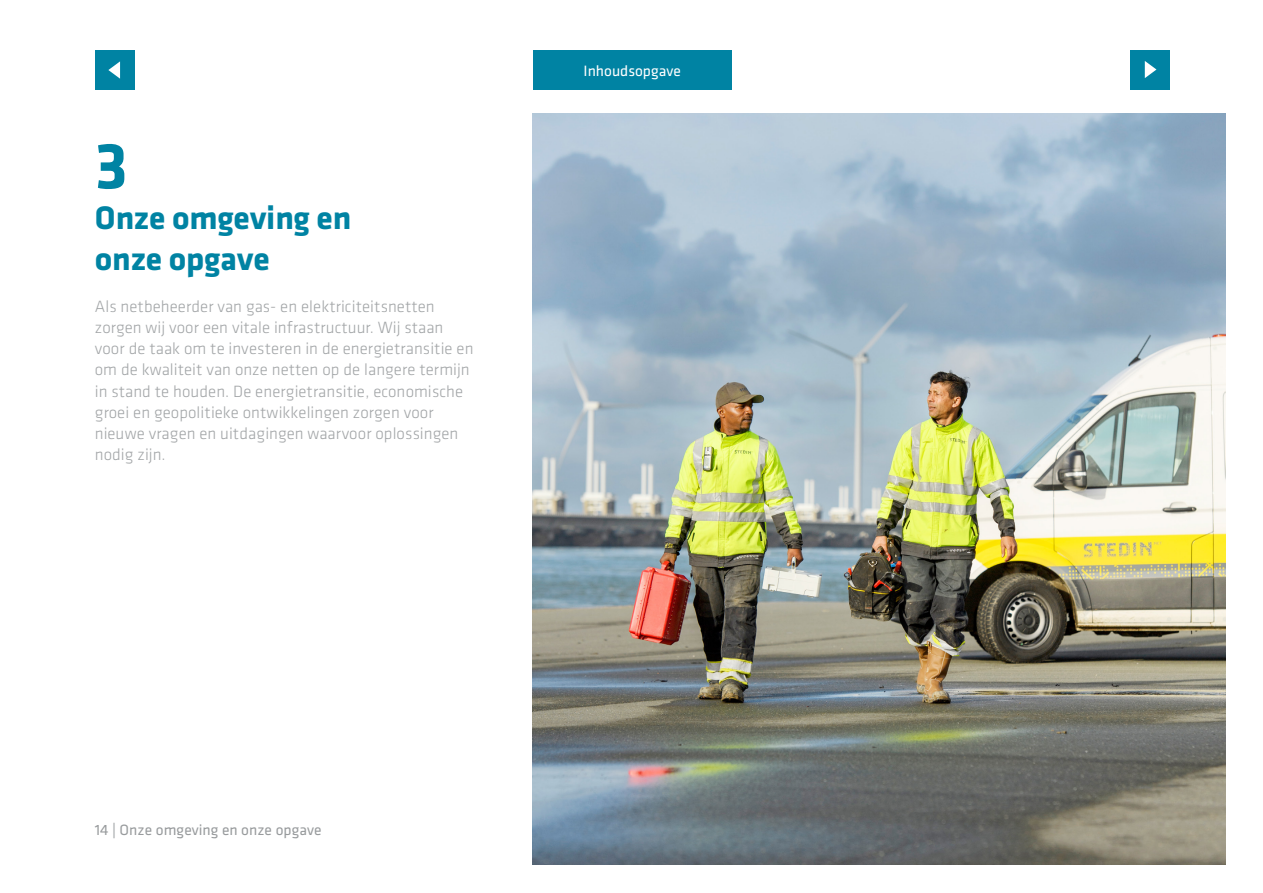
<style>
.page{position:relative;width:1263px;height:893px;background:#fff}
.page>*{position:absolute;margin:0;border:0;box-sizing:border-box;transform-origin:0 0}
.t1{font:700 67.65px "Klavika";color:#0083a3}
.t2{font:700 33.75px/40.7px "Klavika";letter-spacing:-.02em;color:#0083a3}
.t3{font:300 16.95px/21.1px "Klavika";color:#a2a5a7}
.t4{font:15.45px "Klavika";color:#989b9d}
.t5{font:15.45px "Klavika";color:#fff}
</style>
<div class="page">
<img style="left:533px;top:114px;width:692px;height:751px">
<div style="left:1130px;top:50px;width:40px;height:40px;background:#0083a3"></div>
<svg style="left:1145px;top:61px;width:11px;height:17px"></svg>
<div style="left:95px;top:50px;width:40px;height:40px;background:#0083a3"></div>
<svg style="left:108px;top:61px;width:12px;height:18px"></svg>
<div style="left:533px;top:50px;width:199px;height:40px;background:#0083a3"></div>
<h1 class="t1" style="left:95px;top:138px;width:43px">3</h1>
<h2 class="t2" style="left:95px;top:200px;width:258px">Onze omgeving en onze opgave</h2>
<p class="t3" style="left:95px;top:297px;width:380px">Als netbeheerder van gas- en elektriciteitsnetten zorgen wij voor een vitale infrastructuur. Wij staan voor de taak om te investeren in de energietransitie en om de kwaliteit van onze netten op de langere termijn in stand te houden. De energietransitie, economische groei en geopolitieke ontwikkelingen zorgen voor nieuwe vragen en uitdagingen waarvoor oplossingen nodig zijn.</p>
<p class="t5" style="left:584px;top:65px;width:101px">Inhoudsopgave</p>
<p class="t4" style="left:95px;top:823px;width:228px">14 | Onze omgeving en onze opgave</p>
</div>
